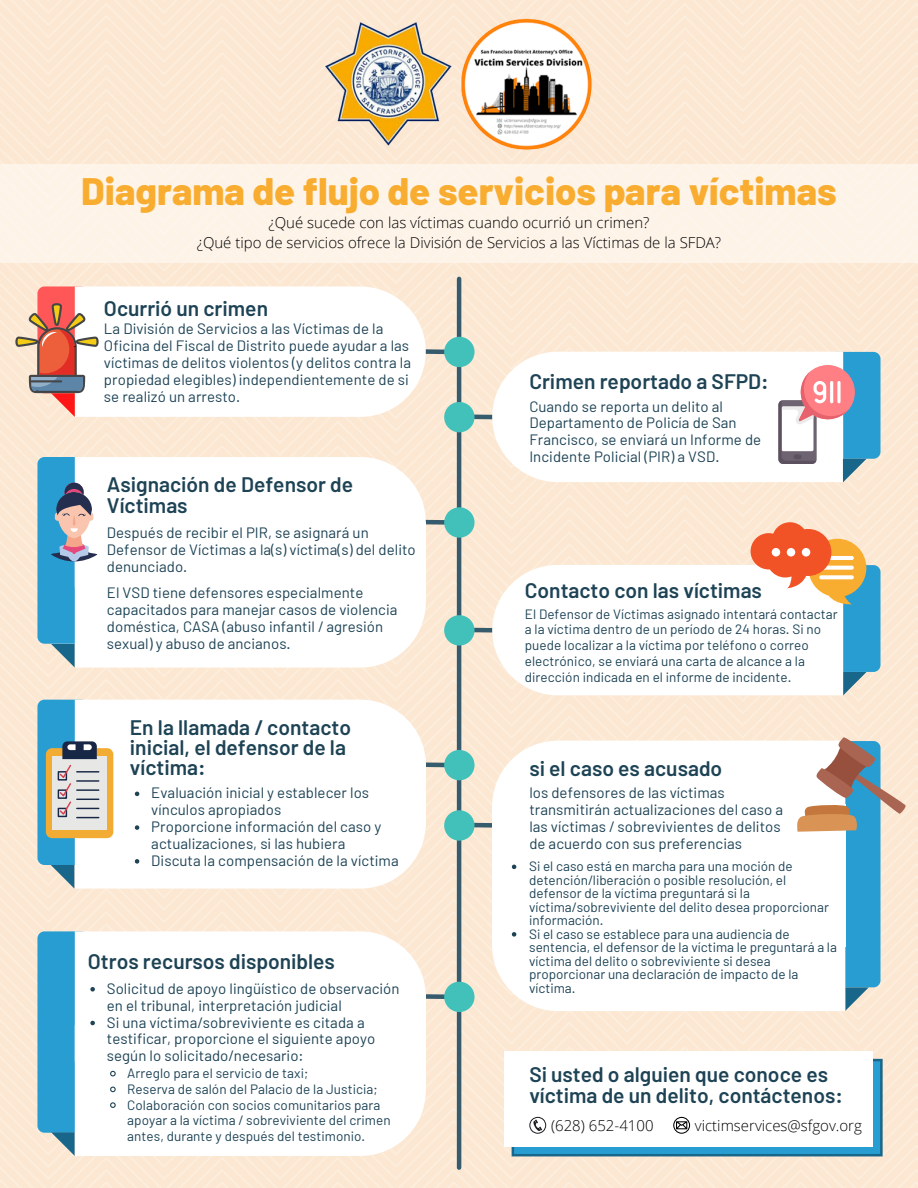
<style>
.page{position:relative;width:918px;height:1188px;background:#fff}
.page>*{position:absolute;margin:0;border:0;box-sizing:border-box;transform-origin:0 0}
.t1{font:800 38.25px "Barlow";color:#f9ad30}
.t2{font:600 21px/20.2px "Barlow";color:#1d4355}
.t3{font:15px/16.8px "Barlow";letter-spacing:.005em;color:#1d4355}
.t4{font:300 15px "Open Sans";color:#000}
.t5{font:13.5px/13.5px "Barlow";letter-spacing:.005em;color:#1d4355}
</style>
<div class="page">
<img style="left:0;top:0;width:918px;height:1188px">
<hr style="left:457px;top:279px;width:4px;height:889px;background:#365b6d">
<div style="left:0;top:164px;width:918px;height:99px;background:#fdf3e7"></div>
<img style="left:312px;top:8px;width:295px;height:149px">
<svg style="left:426px;top:347px;width:19px;height:10px"></svg>
<div style="left:37px;top:286px;width:51px;height:107px;background:#ff5757;border-radius:7px"></div>
<svg style="left:75px;top:286px;width:351px;height:131px"></svg>
<div style="left:444px;top:337px;width:31px;height:30px;background:#41c1ba;border-radius:50%"></div>
<svg style="left:15px;top:303px;width:84px;height:114px"></svg>
<hr style="left:30px;top:380px;width:32px;height:2px;background:#444648">
<svg style="left:474px;top:412px;width:18px;height:10px"></svg>
<div style="left:830px;top:352px;width:51px;height:107px;background:#289dd2;border-radius:7px"></div>
<svg style="left:492px;top:352px;width:351px;height:130px"></svg>
<div style="left:444px;top:402px;width:31px;height:30px;background:#41c1ba;border-radius:50%"></div>
<svg style="left:778px;top:365px;width:89px;height:117px"></svg>
<svg style="left:474px;top:625px;width:18px;height:10px"></svg>
<svg style="left:843px;top:672px;width:24px;height:24px"></svg>
<div style="left:830px;top:565px;width:51px;height:107px;background:#289dd2;border-radius:7px"></div>
<svg style="left:492px;top:565px;width:351px;height:130px"></svg>
<div style="left:444px;top:615px;width:31px;height:31px;background:#41c1ba;border-radius:50%"></div>
<svg style="left:751px;top:522px;width:115px;height:83px"></svg>
<div style="left:772px;top:548px;width:8px;height:9px;background:#fff;border-radius:50%"></div>
<div style="left:787px;top:548px;width:8px;height:9px;background:#fff;border-radius:50%"></div>
<div style="left:802px;top:548px;width:8px;height:9px;background:#fff;border-radius:50%"></div>
<svg style="left:474px;top:820px;width:18px;height:10px"></svg>
<div style="left:830px;top:741px;width:51px;height:246px;background:#289dd2;border-radius:7px"></div>
<div style="left:492px;top:804px;width:353px;height:143px;background:#fff"></div>
<svg style="left:492px;top:741px;width:303px;height:129px"></svg>
<svg style="left:845px;top:987px;width:24px;height:24px"></svg>
<div style="left:444px;top:810px;width:31px;height:31px;background:#41c1ba;border-radius:50%"></div>
<svg style="left:795px;top:737px;width:111px;height:95px"></svg>
<svg style="left:492px;top:933px;width:353px;height:78px"></svg>
<svg style="left:512px;top:865px;width:4px;height:4px"></svg>
<svg style="left:512px;top:932px;width:4px;height:5px"></svg>
<svg style="left:426px;top:992px;width:19px;height:9px"></svg>
<div style="left:37px;top:931px;width:51px;height:202px;background:#289dd2;border-radius:7px"></div>
<svg style="left:75px;top:931px;width:351px;height:63px"></svg>
<div style="left:444px;top:982px;width:31px;height:30px;background:#41c1ba;border-radius:50%"></div>
<div style="left:75px;top:994px;width:351px;height:97px;background:#fff"></div>
<svg style="left:51px;top:1132px;width:24px;height:24px"></svg>
<svg style="left:75px;top:1091px;width:351px;height:65px"></svg>
<svg style="left:90px;top:987px;width:5px;height:5px"></svg>
<svg style="left:90px;top:1021px;width:5px;height:4px"></svg>
<svg style="left:110px;top:1070px;width:6px;height:7px"></svg>
<svg style="left:109px;top:1086px;width:8px;height:7px"></svg>
<svg style="left:109px;top:1101px;width:8px;height:8px"></svg>
<svg style="left:426px;top:517px;width:19px;height:10px"></svg>
<div style="left:37px;top:457px;width:51px;height:187px;background:#289dd2;border-radius:7px"></div>
<svg style="left:75px;top:457px;width:351px;height:65px"></svg>
<svg style="left:51px;top:644px;width:24px;height:24px"></svg>
<div style="left:444px;top:507px;width:31px;height:31px;background:#41c1ba;border-radius:50%"></div>
<svg style="left:75px;top:602px;width:351px;height:66px"></svg>
<div style="left:75px;top:522px;width:351px;height:80px;background:#fff"></div>
<svg style="left:51px;top:483px;width:63px;height:78px"></svg>
<svg style="left:426px;top:760px;width:19px;height:10px"></svg>
<div style="left:37px;top:700px;width:51px;height:165px;background:#289dd2;border-radius:7px"></div>
<svg style="left:75px;top:700px;width:351px;height:58px"></svg>
<svg style="left:75px;top:758px;width:351px;height:131px"></svg>
<svg style="left:51px;top:865px;width:23px;height:24px"></svg>
<div style="left:444px;top:750px;width:31px;height:30px;background:#41c1ba;border-radius:50%"></div>
<div style="left:46px;top:748px;width:67px;height:90px;background:#f2ac34;border-radius:6px"></div>
<div style="left:52px;top:757px;width:55px;height:73px;background:#e7e8e6"></div>
<svg style="left:58px;top:741px;width:41px;height:77px"></svg>
<svg style="left:135px;top:792px;width:4px;height:4px"></svg>
<svg style="left:135px;top:825px;width:4px;height:5px"></svg>
<svg style="left:135px;top:859px;width:4px;height:5px"></svg>
<div style="left:505px;top:1052px;width:368px;height:95px;background:#fff"></div>
<svg style="left:512px;top:1059px;width:371px;height:97px"></svg>
<p class="t1" style="left:81px;top:167px;width:757px">Diagrama de flujo de servicios para víctimas</p>
<p class="t4" style="left:268px;top:212px;width:383px">¿Qué sucede con las víctimas cuando ocurrió un crimen?</p>
<p class="t4" style="left:197px;top:232px;width:526px">¿Qué tipo de servicios ofrece la División de Servicios a las Víctimas de la SFDA?</p>
<p class="t2" style="left:104px;top:297px;width:166px">Ocurrió un crimen</p>
<p class="t3" style="left:104px;top:320px;width:309px">La División de Servicios a las Víctimas de la Oficina del Fiscal de Distrito puede ayudar a las víctimas de delitos violentos (y delitos contra la propiedad elegibles) independientemente de si se realizó un arresto.</p>
<p class="t2" style="left:107px;top:474px;width:248px">Asignación de Defensor de</p>
<p class="t2" style="left:107px;top:494px;width:82px">Víctimas</p>
<p class="t3" style="left:107px;top:524px;width:310px">Después de recibir el PIR, se asignará un<br>Defensor de Víctimas a la(s) víctima(s) del delito denunciado.</p>
<p class="t3" style="left:107px;top:584px;width:292px">El VSD tiene defensores especialmente capacitados para manejar casos de violencia doméstica, CASA (abuso infantil / agresión sexual) y abuso de ancianos.</p>
<p class="t2" style="left:529px;top:371px;width:241px">Crimen reportado a SFPD:</p>
<p class="t3" style="left:529px;top:397px;width:233px">Cuando se reporta un delito al<br>Departamento de Policía de San<br>Francisco, se enviará un Informe de<br>Incidente Policial (PIR) a VSD.</p>
<p class="t2" style="left:525px;top:579px;width:239px">Contacto con las víctimas</p>
<p class="t5" style="left:525px;top:605px;width:314px;line-height:15.8px">El Defensor de Víctimas asignado intentará contactar a la víctima dentro de un período de 24 horas. Si no puede localizar a la víctima por teléfono o correo electrónico, se enviará una carta de alcance a la dirección indicada en el informe de incidente.</p>
<p class="t2" style="left:130px;top:716px;width:223px">En la llamada / contacto inicial, el defensor de la víctima:</p>
<p class="t2" style="left:529px;top:757px;width:194px">si el caso es acusado</p>
<p class="t3" style="left:529px;top:784px;width:255px">los defensores de las víctimas transmitirán actualizaciones del caso a las víctimas / sobrevivientes de delitos de acuerdo con sus preferencias</p>
<p class="t5" style="left:529px;top:859px;width:301px">Si el caso está en marcha para una moción de detención/liberación o posible resolución, el defensor de la víctima preguntará si la víctima/sobreviviente del delito desea proporcionar información.</p>
<p class="t5" style="left:529px;top:927px;width:309px">Si el caso se establece para una audiencia de sentencia, el defensor de la víctima le preguntará a la víctima del delito o sobreviviente si desea proporcionar una declaración de impacto de la</p>
<p class="t3" style="left:151px;top:784px;width:219px">Evaluación inicial y establecer los vínculos apropiados</p>
<p class="t3" style="left:151px;top:818px;width:232px">Proporcione información del caso y actualizaciones, si las hubiera</p>
<p class="t3" style="left:151px;top:851px;width:249px">Discuta la compensación de la víctima</p>
<p class="t2" style="left:88px;top:950px;width:249px">Otros recursos disponibles</p>
<p class="t3" style="left:107px;top:979px;width:294px">Solicitud de apoyo lingüístico de observación</p>
<p class="t5" style="left:529px;top:981px;width:48px">víctima.</p>
<p class="t3" style="left:107px;top:996px;width:236px">en el tribunal, interpretación judicial</p>
<p class="t3" style="left:107px;top:1013px;width:270px">Si una víctima/sobreviviente es citada a testificar, proporcione el siguiente apoyo según lo solicitado/necesario:</p>
<p class="t5" style="left:127px;top:1066px;width:182px">Arreglo para el servicio de taxi;</p>
<p class="t5" style="left:127px;top:1082px;width:252px">Reserva de salón del Palacio de la Justicia;</p>
<p class="t5" style="left:127px;top:1096px;width:265px;line-height:15.8px">Colaboración con socios comunitarios para apoyar a la víctima / sobreviviente del crimen antes, durante y después del testimonio.</p>
<p class="t2" style="left:529px;top:1064px;width:315px">Si usted o alguien que conoce es víctima de un delito, contáctenos:</p>
<p class="t4" style="left:551px;top:1114px;width:104px">(628) 652-4100</p>
<p class="t4" style="left:695px;top:1114px;width:168px">victimservices@sfgov.org</p>
</div>
